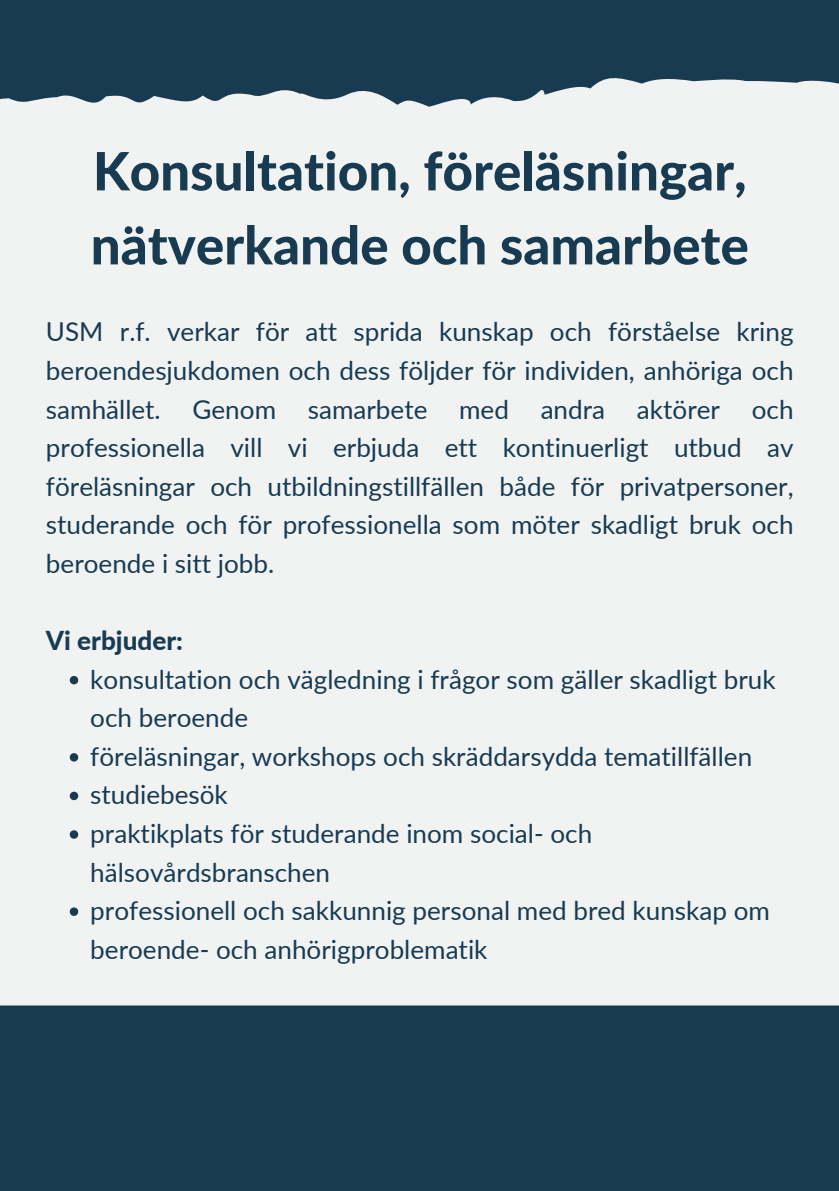
<style>
.page{position:relative;width:839px;height:1191px;background:#fff}
.page>*{position:absolute;margin:0;border:0;box-sizing:border-box;transform-origin:0 0}
.t1{font:800 52.8px/74px "Lato";color:#183b52}
.t2{font:26px/38.6px "Lato";color:#183b52;text-align:justify}
.t3{font:800 26px "Lato";color:#183b52}
</style>
<div class="page">
<div style="left:0;top:0;width:838px;height:1191px;background:#183b52"></div>
<div style="left:0;top:78px;width:838px;height:927px;background:#f1f2f2"></div>
<svg style="left:70px;top:676px;width:8px;height:8px"></svg>
<svg style="left:70px;top:753px;width:8px;height:9px"></svg>
<svg style="left:70px;top:792px;width:8px;height:8px"></svg>
<svg style="left:70px;top:830px;width:8px;height:9px"></svg>
<svg style="left:70px;top:907px;width:8px;height:9px"></svg>
<h1 class="t1" style="left:91px;top:132px;width:659px">Konsultation, föreläsningar, nätverkande och samarbete</h1>
<p class="t2" style="left:46px;top:312px;width:749px">USM r.f. verkar för att sprida kunskap och förståelse kring beroendesjukdomen och dess följder för individen, anhöriga och samhället. Genom samarbete med andra aktörer och professionella vill vi erbjuda ett kontinuerligt utbud av föreläsningar och utbildningstillfällen både för privatpersoner, studerande och för professionella som möter skadligt bruk och beroende i sitt jobb.</p>
<p class="t3" style="left:46px;top:621px;width:139px">Vi erbjuder:</p>
<p class="t2" style="left:90px;top:659px;width:686px;text-align:left">konsultation och vägledning i frågor som gäller skadligt bruk och beroende<br>föreläsningar, workshops och skräddarsydda tematillfällen studiebesök<br>praktikplats för studerande inom social- och hälsovårdsbranschen<br>professionell och sakkunnig personal med bred kunskap om beroende- och anhörigproblematik</p>
</div>
